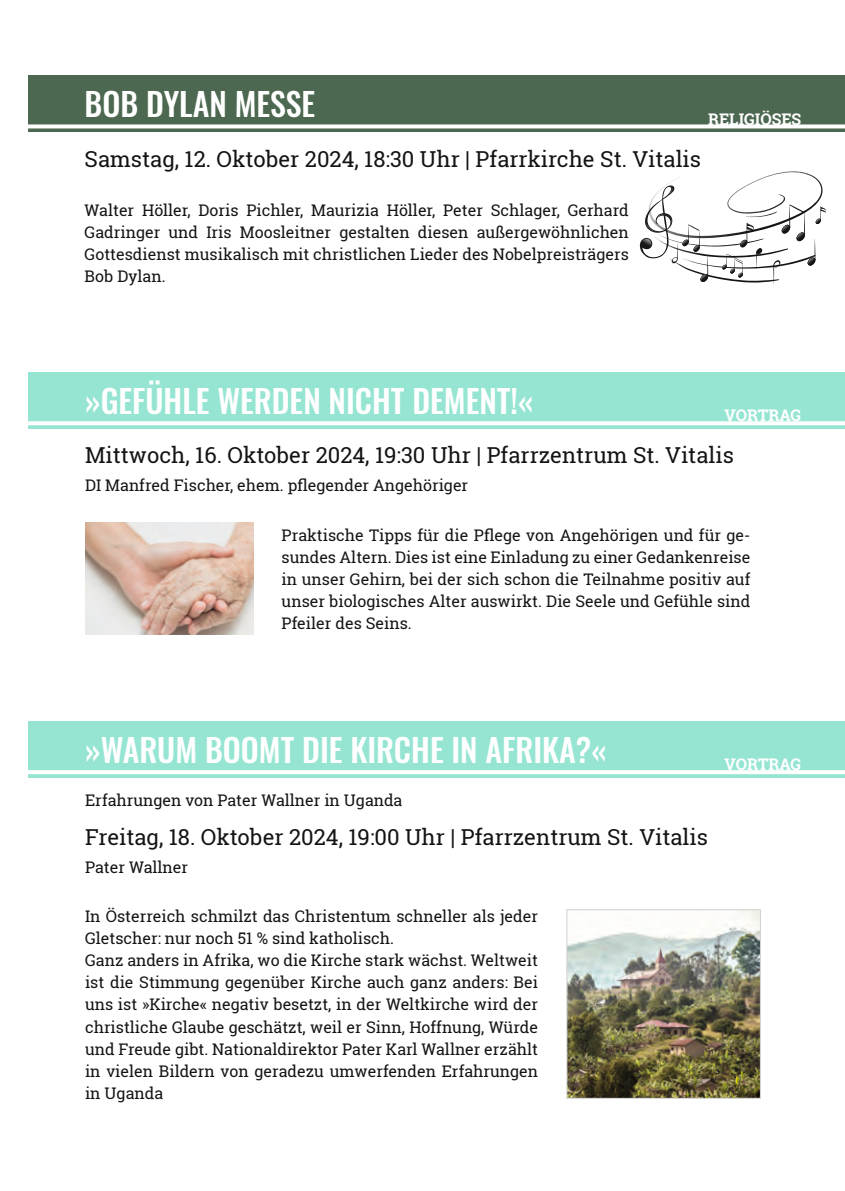
<style>
.page{position:relative;width:845px;height:1191px;background:#fff}
.page>*{position:absolute;margin:0;border:0;box-sizing:border-box;transform-origin:0 0}
.V-Überschrift{font:500 32px "Oswald";color:#fff}
.V-Zeit-Ort{font:22px "Roboto Slab";color:#131413}
.V-Text{font:16px/22px "Roboto Slab";color:#131413;text-align:justify}
.V-Zeit-Ort-2{font:16px "Roboto Slab";color:#131413}
.V-Text-2{font:700 16px "Roboto Slab";color:#fff}
</style>
<div class="page">
<div style="left:28px;top:75px;width:817px;height:57px;background:#4d6851"></div>
<svg style="left:28px;top:124px;width:817px;height:4px;background:#eaedea"></svg>
<svg style="left:639px;top:171px;width:186px;height:113px"></svg>
<div style="left:28px;top:372px;width:817px;height:57px;background:#96e5d3"></div>
<svg style="left:28px;top:421px;width:817px;height:4px;background:#f8fdfc"></svg>
<img style="left:85px;top:522px;width:168px;height:113px">
<div style="left:28px;top:721px;width:817px;height:57px;background:#96e5d3"></div>
<svg style="left:28px;top:770px;width:817px;height:4px;background:#fafdfd"></svg>
<img style="left:566px;top:909px;width:195px;height:190px">
<p class="V-Überschrift" style="left:85px;top:88px;width:232px">BOB DYLAN MESSE</p>
<p class="V-Text-2" style="left:708px;top:108px;width:95px">RELIGIÖSES</p>
<p class="V-Zeit-Ort" style="left:85px;top:143px;width:618px">Samstag, 12. Oktober 2024, 18:30 Uhr | Pfarrkirche St. Vitalis</p>
<p class="V-Text" style="left:85px;top:199px;width:546px">Walter Höller, Doris Pichler, Maurizia Höller, Peter Schlager, Gerhard Gadringer und Iris Moosleitner gestalten diesen außergewöhnlichen Gottesdienst musikalisch mit christlichen Lieder des Nobelpreisträgers Bob Dylan.</p>
<p class="V-Überschrift" style="left:85px;top:384px;width:450px">»GEFÜHLE WERDEN NICHT DEMENT!«</p>
<p class="V-Text-2" style="left:724px;top:404px;width:78px">VORTRAG</p>
<p class="V-Zeit-Ort" style="left:85px;top:440px;width:650px">Mittwoch, 16. Oktober 2024, 19:30 Uhr | Pfarrzentrum St. Vitalis</p>
<p class="V-Text" style="left:85px;top:474px;width:385px">DI Manfred Fischer, ehem. pflegender Angehöriger</p>
<p class="V-Text" style="left:282px;top:524px;width:470px">Praktische Tipps für die Pflege von Angehörigen und für ge&shy;sundes Altern. Dies ist eine Einladung zu einer Gedankenreise in unser Gehirn, bei der sich schon die Teilnahme positiv auf unser biologisches Alter auswirkt. Die Seele und Gefühle sind Pfeiler des Seins.</p>
<p class="V-Überschrift" style="left:85px;top:733px;width:523px">»WARUM BOOMT DIE KIRCHE IN AFRIKA?«</p>
<p class="V-Zeit-Ort-2" style="left:85px;top:789px;width:319px">Erfahrungen von Pater Wallner in Uganda</p>
<p class="V-Zeit-Ort" style="left:85px;top:822px;width:624px">Freitag, 18. Oktober 2024, 19:00 Uhr | Pfarrzentrum St. Vitalis</p>
<p class="V-Text" style="left:85px;top:855px;width:104px">Pater Wallner</p>
<p class="V-Text" style="left:85px;top:905px;width:454px">In Österreich schmilzt das Christentum schneller als jeder<br>Gletscher: nur noch 51 % sind katholisch.</p>
<p class="V-Text" style="left:85px;top:949px;width:454px">Ganz anders in Afrika, wo die Kirche stark wächst. Weltweit ist die Stimmung gegenüber Kirche auch ganz anders: Bei uns ist »Kirche« negativ besetzt, in der Weltkirche wird der christliche Glaube geschätzt, weil er Sinn, Hoffnung, Würde und Freude gibt. Nationaldirektor Pater Karl Wallner erzählt in vielen Bildern von geradezu umwerfenden Erfahrungen in Uganda</p>
<p class="V-Text-2" style="left:724px;top:753px;width:78px">VORTRAG</p>
</div>
